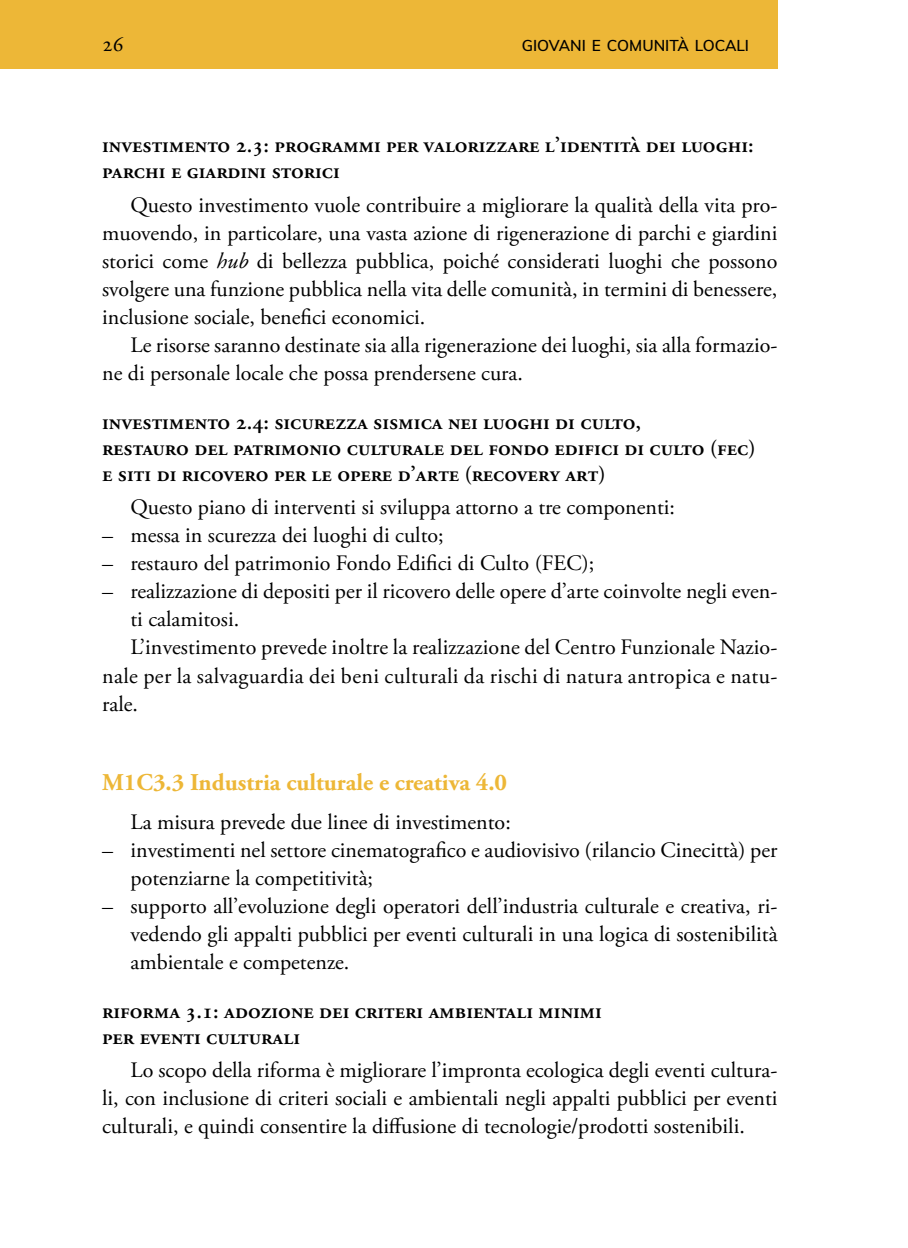
<style>
.page{position:relative;width:908px;height:1248px;background:#fff}
.page>*{position:absolute;margin:0;border:0;box-sizing:border-box;transform-origin:0 0}
.t1{font:700 24px "Adobe Garamond Pro";color:#edb737}
.t2{font:22px/28px "Adobe Garamond Pro";color:#000;text-align:justify}
.t3{font:600 22px/26px "Adobe Garamond Pro";color:#000}
.t4{font:22px "Adobe Garamond Pro";letter-spacing:.02em;color:#000}
.t5{font:600 15.4px "Muli";color:#000}
.s1{font-style:italic}
</style>
<div class="page">
<div style="left:0;top:0;width:777px;height:68px;background:#edb737"></div>
<p class="t2" style="left:102px;top:30px;width:23px">26</p>
<p class="t5" style="left:521px;top:34px;width:229px">GIOVANI E COMUNITÀ LOCALI</p>
<p class="t3" style="left:102px;top:132px;width:652px">investimento 2.3: programmi per valorizzare l’identità dei luoghi: parchi e giardini storici</p>
<p class="t2" style="left:102px;top:191px;width:676px;text-indent:28px">Questo investimento vuole contribuire a migliorare la qualità della vita pro&shy;muovendo, in particolare, una vasta azione di rigenerazione di parchi e giardini storici come <span class="s1">hub</span> di bellezza pubblica, poiché considerati luoghi che possono svolgere una funzione pubblica nella vita delle comunità, in termini di benessere, inclusione sociale, benefici economici.</p>
<p class="t2" style="left:102px;top:332px;width:676px;text-indent:28px">Le risorse saranno destinate sia alla rigenerazione dei luoghi, sia alla formazio&shy;ne di personale locale che possa prendersene cura.</p>
<p class="t3" style="left:102px;top:409px;width:654px">investimento 2.4: sicurezza sismica nei luoghi di culto,<br>restauro del patrimonio culturale del fondo edifici di culto (fec) e siti di ricovero per le opere d’arte (recovery art)</p>
<p class="t2" style="left:130px;top:494px;width:545px">Questo piano di interventi si sviluppa attorno a tre componenti:</p>
<p class="t2" style="left:102px;top:522px;width:343px">– messa in scurezza dei luoghi di culto;</p>
<p class="t2" style="left:102px;top:550px;width:493px">– restauro del patrimonio Fondo Edifici di Culto (FEC);</p>
<p class="t2" style="left:102px;top:578px;width:676px">– realizzazione di depositi per il ricovero delle opere d’arte coinvolte negli even-</p>
<p class="t2" style="left:130px;top:606px;width:110px">ti calamitosi.</p>
<p class="t2" style="left:130px;top:634px;width:648px">L’investimento prevede inoltre la realizzazione del Centro Funzionale Nazio-</p>
<p class="t4" style="left:102px;top:662px;width:676px">nale per la salvaguardia dei beni culturali da rischi di natura antropica e natu-</p>
<p class="t2" style="left:102px;top:690px;width:37px">rale.</p>
<p class="t1" style="left:102px;top:767px;width:406px">M1C3.3 Industria culturale e creativa 4.0</p>
<p class="t2" style="left:130px;top:808px;width:381px">La misura prevede due linee di investimento:</p>
<p class="t2" style="left:130px;top:836px;width:648px;text-indent:-28px">– investimenti nel settore cinematografico e audiovisivo (rilancio Cinecittà) per potenziarne la competitività;</p>
<p class="t2" style="left:130px;top:892px;width:648px;text-indent:-28px">– supporto all’evoluzione degli operatori dell’industria culturale e creativa, ri&shy;vedendo gli appalti pubblici per eventi culturali in una logica di sostenibilità ambientale e competenze.</p>
<p class="t3" style="left:102px;top:997px;width:501px">riforma 3.1: adozione dei criteri ambientali minimi per eventi culturali</p>
<p class="t2" style="left:102px;top:1057px;width:676px;text-indent:28px">Lo scopo della riforma è migliorare l’impronta ecologica degli eventi cultura&shy;li, con inclusione di criteri sociali e ambientali negli appalti pubblici per eventi culturali, e quindi consentire la diffusione di tecnologie/prodotti sostenibili.</p>
</div>
